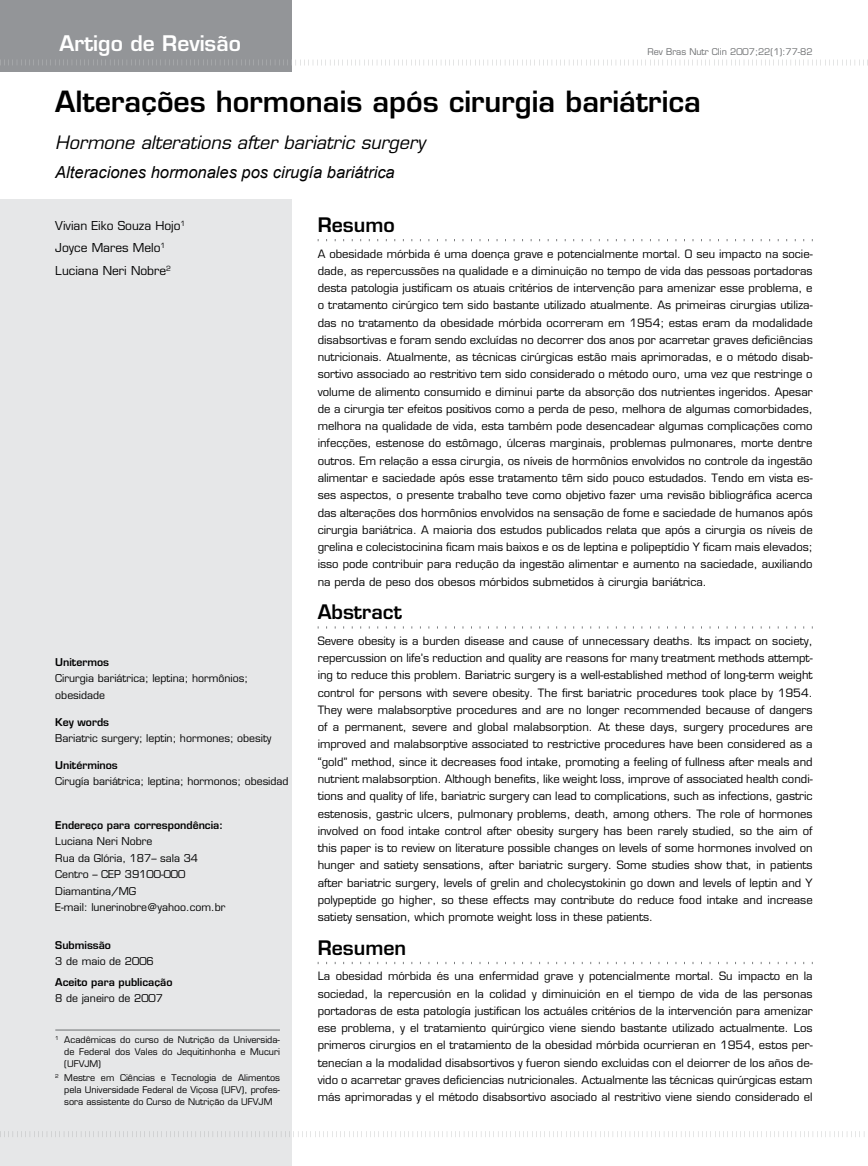
<style>
.page{position:relative;width:868px;height:1166px;background:#fff}
.page>*{position:absolute;margin:0;border:0;box-sizing:border-box;transform-origin:0 0}
.t1{font:600 28.5px "Eurostile";color:#000}
.t2{font:600 21px "Eurostile";color:#fff}
.t3{font:600 19.5px "Eurostile";color:#000}
.t4{font:italic 18px "Eurostile";color:#000}
.t5{font:italic 16.5px "Arial";color:#000}
.t6{font:12px/22.5px "Eurostile";color:#000}
.t7{font:11.25px/17.2px "Eurostile";color:#000;text-align:justify}
.t8{font:10.5px/16.5px "Eurostile";color:#000}
.t9{font:600 10.5px "Eurostile";color:#000}
.t10{font:9px/12px "Eurostile";color:#000;text-align:justify}
.t11{font:9px "Eurostile";color:#6d6f71}
</style>
<div class="page">
<div style="left:0;top:0;width:292px;height:1165px;background:#e6e7e8"></div>
<svg style="left:0;top:1131px;width:865px;height:5px"></svg>
<div style="left:0;top:0;width:291px;height:72px;background:#939598"></div>
<svg style="left:0;top:59px;width:864px;height:7px"></svg>
<div style="left:0;top:72px;width:867px;height:127px;background:#fff"></div>
<svg style="left:317px;top:239px;width:495px;height:2px"></svg>
<svg style="left:317px;top:626px;width:495px;height:2px"></svg>
<svg style="left:317px;top:961px;width:495px;height:2px"></svg>
<hr style="left:55px;top:1029px;width:225px;height:1px;background:#6d6f71">
<h2 class="t2" style="left:60px;top:30px;width:183px">Artigo de Revisão</h2>
<h1 class="t1" style="left:55px;top:84px;width:647px">Alterações hormonais após cirurgia bariátrica</h1>
<h3 class="t4" style="left:55px;top:132px;width:371px">Hormone alterations after bariatric surgery</h3>
<h3 class="t5" style="left:55px;top:161px;width:341px">Alteraciones hormonales pos cirugía bariátrica</h3>
<h3 class="t3" style="left:317px;top:212px;width:78px">Resumo</h3>
<p class="t7" style="left:317px;top:245px;width:496px">A obesidade mórbida é uma doença grave e potencialmente mortal. O seu impacto na socie&shy;dade, as repercussões na qualidade e a diminuição no tempo de vida das pessoas portadoras desta patologia justificam os atuais critérios de intervenção para amenizar esse problema, e o tratamento cirúrgico tem sido bastante utilizado atualmente. As primeiras cirurgias utiliza&shy;das no tratamento da obesidade mórbida ocorreram em 1954; estas eram da modalidade disabsortivas e foram sendo excluídas no decorrer dos anos por acarretar graves deficiências nutricionais. Atualmente, as técnicas cirúrgicas estão mais aprimoradas, e o método disab&shy;sortivo associado ao restritivo tem sido considerado o método ouro, uma vez que restringe o volume de alimento consumido e diminui parte da absorção dos nutrientes ingeridos. Apesar de a cirurgia ter efeitos positivos como a perda de peso, melhora de algumas comorbidades, melhora na qualidade de vida, esta também pode desencadear algumas complicações como infecções, estenose do estômago, úlceras marginais, problemas pulmonares, morte dentre outros. Em relação a essa cirurgia, os níveis de hormônios envolvidos no controle da ingestão alimentar e saciedade após esse tratamento têm sido pouco estudados. Tendo em vista es&shy;ses aspectos, o presente trabalho teve como objetivo fazer uma revisão bibliográfica acerca das alterações dos hormônios envolvidos na sensação de fome e saciedade de humanos após cirurgia bariátrica. A maioria dos estudos publicados relata que após a cirurgia os níveis de grelina e colecistocinina ficam mais baixos e os de leptina e polipeptídio Y ficam mais elevados; isso pode contribuir para redução da ingestão alimentar e aumento na saciedade, auxiliando na perda de peso dos obesos mórbidos submetidos à cirurgia bariátrica.</p>
<h3 class="t3" style="left:317px;top:599px;width:86px">Abstract</h3>
<p class="t7" style="left:317px;top:632px;width:496px">Severe obesity is a burden disease and cause of unnecessary deaths. Its impact on society, repercussion on life’s reduction and quality are reasons for many treatment methods attempt&shy;ing to reduce this problem. Bariatric surgery is a well-established method of long-term weight control for persons with severe obesity. The first bariatric procedures took place by 1954.<br>They were malabsorptive procedures and are no longer recommended because of dangers of a permanent, severe and global malabsorption. At these days, surgery procedures are improved and malabsorptive associated to restrictive procedures have been considered as a “gold” method, since it decreases food intake, promoting a feeling of fullness after meals and nutrient malabsorption. Although benefits, like weight loss, improve of associated health condi&shy;tions and quality of life, bariatric surgery can lead to complications, such as infections, gastric estenosis, gastric ulcers, pulmonary problems, death, among others. The role of hormones involved on food intake control after obesity surgery has been rarely studied, so the aim of this paper is to review on literature possible changes on levels of some hormones involved on hunger and satiety sensations, after bariatric surgery. Some studies show that, in patients after bariatric surgery, levels of grelin and cholecystokinin go down and levels of leptin and Y polypeptide go higher, so these effects may contribute do reduce food intake and increase satiety sensation, which promote weight loss in these patients.</p>
<h3 class="t3" style="left:317px;top:934px;width:90px">Resumen</h3>
<p class="t7" style="left:317px;top:967px;width:496px">La obesidad mórbida és una enfermidad grave y potencialmente mortal. Su impacto en la sociedad, la repercusión en la colidad y diminuición en el tiempo de vida de las personas portadoras de esta patología justifican los actuáles critérios de la intervención para amenizar ese problema, y el tratamiento quirúrgico viene siendo bastante utilizado actualmente. Los primeros cirurgios en el tratamiento de la obesidad mórbida ocurrieran en 1954, estos per&shy;tenecían a la modalidad disabsortivos y fueron siendo excluidas con el deiorrer de los años de&shy;vido o acarretar graves deficiencias nutricionales. Actualmente las técnicas quirúrgicas estam más aprimoradas y el método disabsortivo asociado al restritivo viene siendo considerado el</p>
<p class="t11" style="left:647px;top:46px;width:167px">Rev Bras Nutr Clin 2007;22(1):77-82</p>
<p class="t6" style="left:55px;top:214px;width:132px">Vivian Eiko Souza Hojo<sup>1<br></sup>Joyce Mares Melo<sup>1<br></sup>Luciana Neri Nobre<sup>2</sup></p>
<p class="t9" style="left:55px;top:655px;width:55px">Unitermos</p>
<p class="t8" style="left:55px;top:670px;width:194px">Cirurgia bariátrica; leptina; hormônios; obesidade</p>
<p class="t9" style="left:55px;top:715px;width:55px">Key words</p>
<p class="t8" style="left:55px;top:729px;width:218px">Bariatric surgery; leptin; hormones; obesity</p>
<p class="t9" style="left:55px;top:758px;width:64px">Unitérminos</p>
<p class="t8" style="left:55px;top:773px;width:235px">Cirugía bariátrica; leptina; hormonos; obesidad</p>
<p class="t9" style="left:55px;top:818px;width:169px">Endereço para correspondência:</p>
<p class="t8" style="left:55px;top:832px;width:172px">Luciana Neri Nobre<br>Rua da Glória, 187– sala 34<br>Centro – CEP 39100-000<br>Diamantina/MG<br>E-mail: lunerinobre@yahoo.com.br</p>
<p class="t9" style="left:55px;top:937px;width:57px">Submissão</p>
<p class="t8" style="left:55px;top:952px;width:100px">3 de maio de 2006</p>
<p class="t9" style="left:55px;top:975px;width:119px">Aceito para publicação</p>
<p class="t8" style="left:55px;top:989px;width:109px">8 de janeiro de 2007</p>
<p class="t10" style="left:64px;top:1033px;width:217px;text-indent:-9px"><sup>1</sup> Acadêmicas do curso de Nutrição da Universida&shy;de Federal dos Vales do Jequitinhonha e Mucuri (UFVJM)</p>
<p class="t10" style="left:64px;top:1071px;width:217px;text-indent:-9px"><sup>2</sup> Mestre em Ciências e Tecnologia de Alimentos pela Universidade Federal de Viçosa (UFV), profes&shy;sora assistente do Curso de Nutrição da UFVJM</p>
</div>
